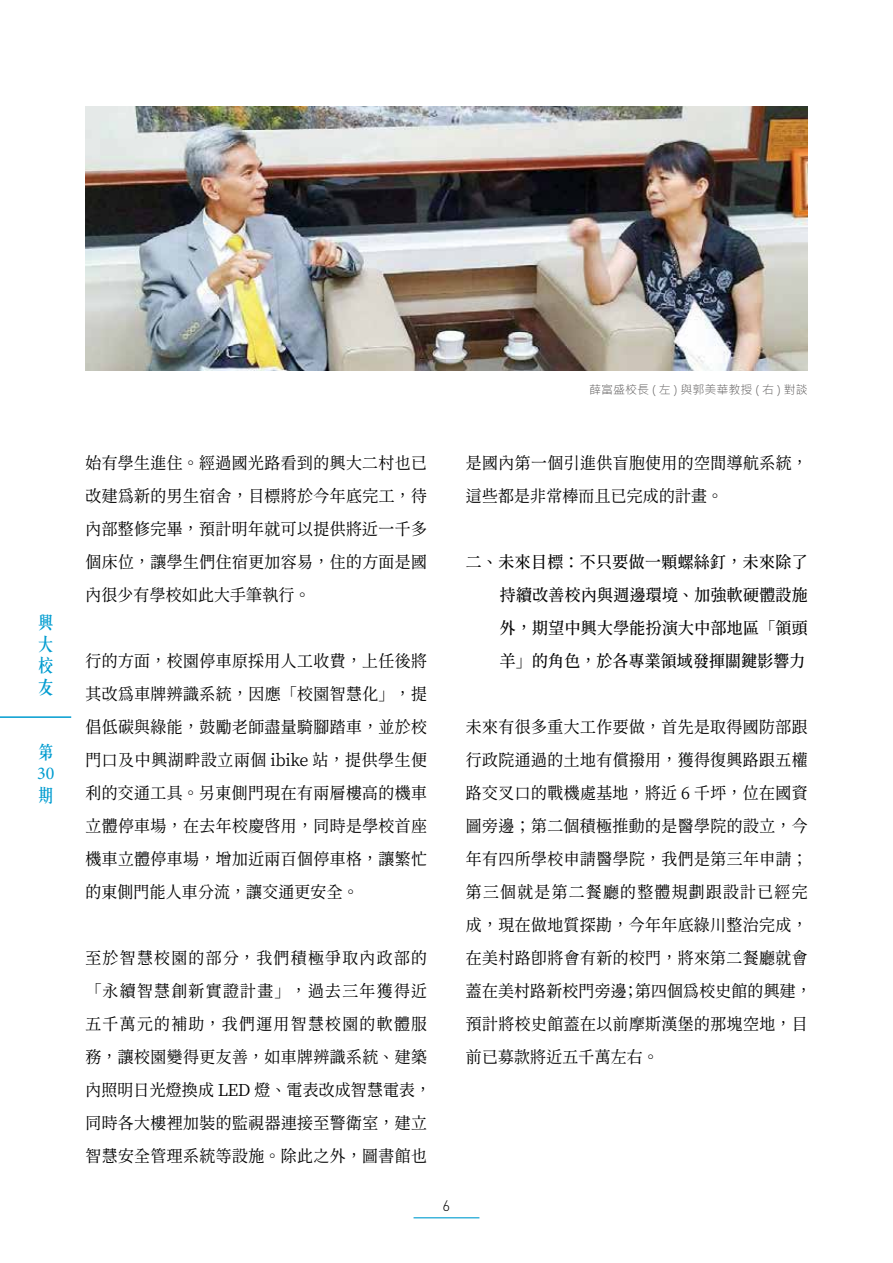
<style>
.page{position:relative;width:893px;height:1263px;background:#fff}
.page>*{position:absolute;margin:0;border:0;box-sizing:border-box;transform-origin:0 0}
.t1{font:500 18px/21.6px "C Song 3 HK";color:#009cd0;text-align:justify}
.t2{font:18px "Minion Pro";color:#009cd0}
.t3{font:16.5px/33px "Gen Ryu Min TW Regular TTF";letter-spacing:-.01em;color:#000}
.t4{font:16.5px/33px "Gen Ryu Min TW Medium TTF";letter-spacing:-.015em;color:#000;text-align:justify}
.t5{font:300 15px "DINOT";color:#000}
.t6{font:12px "Microsoft Jheng Hei UI Light";color:#595757}
</style>
<div class="page">
<hr style="left:0;top:716px;width:71px;height:2px;background:#009cd0">
<hr style="left:414px;top:1217px;width:65px;height:1px;background:#009cd0">
<img style="left:85px;top:106px;width:723px;height:264px">
<p class="t1" style="left:37px;top:610px;width:19px">興大校友</p>
<p class="t1" style="left:37px;top:739px;width:19px">第</p>
<p class="t2" style="left:37px;top:761px;width:19px">30</p>
<p class="t1" style="left:37px;top:782px;width:19px">期</p>
<p class="t6" style="left:589px;top:382px;width:220px">薛富盛校長 ( 左 ) 與郭美華教授 ( 右 ) 對談</p>
<p class="t3" style="left:85px;top:447px;width:344px;text-align:justify">始有學生進住。經過國光路看到的興大二村也已改建為新的男生宿舍，目標將於今年底完工，待內部整修完畢，預計明年就可以提供將近一千多個床位，讓學生們住宿更加容易，住的方面是國內很少有學校如此大手筆執行。</p>
<p class="t3" style="left:85px;top:645px;width:344px;text-align:justify">行的方面，校園停車原採用人工收費，上任後將其改為車牌辨識系統，因應「校園智慧化」，提倡低碳與綠能，鼓勵老師盡量騎腳踏車，並於校門口及中興湖畔設立兩個 ibike 站，提供學生便利的交通工具。另東側門現在有兩層樓高的機車立體停車場，在去年校慶啟用，同時是學校首座機車立體停車場，增加近兩百個停車格，讓繁忙的東側門能人車分流，讓交通更安全。</p>
<p class="t3" style="left:85px;top:942px;width:348px">至於智慧校園的部分，我們積極爭取內政部的「永續智慧創新實證計畫」，過去三年獲得近五千萬元的補助，我們運用智慧校園的軟體服務，讓校園變得更友善，如車牌辨識系統、建築內照明日光燈換成 LED 燈、電表改成智慧電表，同時各大樓裡加裝的監視器連接至警衛室，建立智慧安全管理系統等設施。除此之外，圖書館也</p>
<p class="t5" style="left:443px;top:1195px;width:9px">6</p>
<p class="t3" style="left:466px;top:447px;width:344px">是國內第一個引進供盲胞使用的空間導航系統，這些都是非常棒而且已完成的計畫。</p>
<p class="t4" style="left:500px;top:546px;width:310px;text-indent:-34px">二、未來目標：不只要做一顆螺絲釘，未來除了持續改善校內與週邊環境、加強軟硬體設施外，期望中興大學能扮演大中部地區「領頭羊」的角色，於各專業領域發揮關鍵影響力</p>
<p class="t3" style="left:466px;top:711px;width:348px">未來有很多重大工作要做，首先是取得國防部跟行政院通過的土地有償撥用，獲得復興路跟五權路交叉口的戰機處基地，將近 6 千坪，位在國資圖旁邊；第二個積極推動的是醫學院的設立，今年有四所學校申請醫學院，我們是第三年申請；第三個就是第二餐廳的整體規劃跟設計已經完成，現在做地質探勘，今年年底綠川整治完成，在美村路即將會有新的校門，將來第二餐廳就會蓋在美村路新校門旁邊；第四個為校史館的興建，預計將校史館蓋在以前摩斯漢堡的那塊空地，目前已募款將近五千萬左右。</p>
</div>
